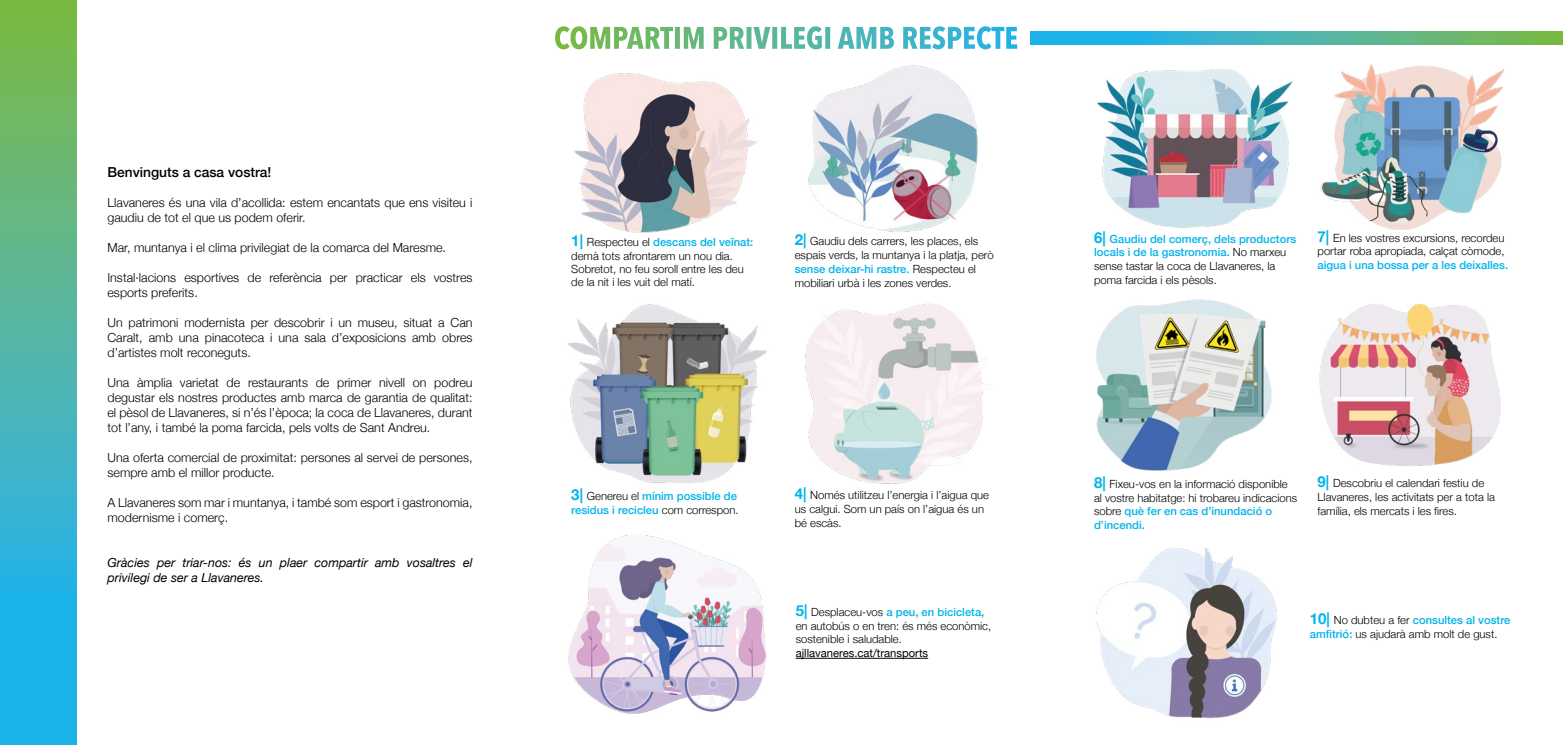
<style>
.page{position:relative;width:1563px;height:745px;background:#fff}
.page>*{position:absolute;margin:0;border:0;box-sizing:border-box;transform-origin:0 0}
.t1{font:500 13.75px "Helvetica Neue";color:#000}
.t2{font:300 12.5px/15px "Helvetica Neue";color:#000}
.t3{font:italic 12.5px/15px "Helvetica Neue";color:#000}
.t4{font:300 11.25px/13.8px "Helvetica Neue";color:#000}
.t5{font:500 11.25px/13.8px "Helvetica Neue";color:#00b3eb}
.t6{font:11.25px "Helvetica Neue";color:#000}
.s1{font-weight:700;font-size:15px;color:#00b3eb}
.s2{font-weight:500;color:#00b3eb}
.s3{font-weight:700;font-size:15px}
.s4{font-weight:300;color:#000}
</style>
<div class="page">
<svg style="left:0;top:0;width:76px;height:744px;background:#4ab5a7"></svg>
<hr style="left:795px;top:657px;width:133px;height:1px;background:#000">
<img style="left:574px;top:73px;width:183px;height:160px">
<img style="left:808px;top:65px;width:170px;height:167px">
<img style="left:805px;top:303px;width:187px;height:181px">
<img style="left:568px;top:535px;width:199px;height:179px">
<img style="left:1097px;top:69px;width:196px;height:159px">
<img style="left:1320px;top:64px;width:185px;height:166px">
<img style="left:1096px;top:299px;width:176px;height:172px">
<img style="left:1319px;top:304px;width:182px;height:162px">
<img style="left:1096px;top:548px;width:181px;height:171px">
<img style="left:567px;top:304px;width:200px;height:180px">
<svg style="left:570px;top:26px;width:421px;height:23px"></svg>
<svg style="left:1031px;top:32px;width:531px;height:12px;background:#49b5a8"></svg>
<p class="t1" style="left:107px;top:161px;width:165px">Benvinguts a casa vostra!</p>
<p class="t2" style="left:107px;top:194px;width:366px">Llavaneres és una vila d’acollida: estem encantats que ens visiteu i gaudiu de tot el que us podem oferir.</p>
<p class="t2" style="left:107px;top:239px;width:340px">Mar, muntanya i el clima privilegiat de la comarca del Maresme.</p>
<p class="t2" style="left:107px;top:269px;width:366px">Instal·lacions esportives de referència per practicar els vostres esports preferits.</p>
<p class="t2" style="left:107px;top:314px;width:366px;text-align:justify">Un patrimoni modernista per descobrir i un museu, situat a Can Caralt, amb una pinacoteca i una sala d’exposicions amb obres d’artistes molt reconeguts.</p>
<p class="t2" style="left:107px;top:374px;width:366px;text-align:justify">Una àmplia varietat de restaurants de primer nivell on podreu degustar els nostres productes amb marca de garantia de qualitat: el pèsol de Llavaneres, si n’és l’època; la coca de Llavaneres, durant tot l’any, i també la poma farcida, pels volts de Sant Andreu.</p>
<p class="t2" style="left:107px;top:449px;width:366px">Una oferta comercial de proximitat: persones al servei de persones, sempre amb el millor producte.</p>
<p class="t2" style="left:107px;top:494px;width:366px">A Llavaneres som mar i muntanya, i també som esport i gastronomia, modernisme i comerç.</p>
<p class="t3" style="left:107px;top:555px;width:366px">Gràcies per triar-nos: és un plaer compartir amb vosaltres el privilegi de ser a Llavaneres.</p>
<p class="t4" style="left:571px;top:234px;width:184px;line-height:13.4px"><span class="s1">1|</span> Respecteu el <span class="s2">descans del veïnat: </span>demà tots afrontarem un nou dia.<br>Sobretot, no feu soroll entre les deu de la nit i les vuit del matí.</p>
<p class="t4" style="left:795px;top:233px;width:200px"><span class="s1">2|</span> Gaudiu dels carrers, les places, els espais verds, la muntanya i la platja, però <span class="s2">sense deixar-hi rastre.</span> Respecteu el mobiliari urbà i les zones verdes.</p>
<p class="t5" style="left:571px;top:488px;width:169px"><span class="s3">3|</span> <span class="s4">Genereu el</span> mínim possible de residus i recicleu <span class="s4">com correspon.</span></p>
<p class="t4" style="left:795px;top:487px;width:196px"><span class="s1">4|</span> Només utilitzeu l’energia i l’aigua que us calgui. Som un país on l’aigua és un bé escàs.</p>
<p class="t4" style="left:795px;top:603px;width:197px"><span class="s1">5|</span> Desplaceu-vos <span class="s2">a peu, en bicicleta, </span>en autobús o en tren: és més econòmic, sostenible i saludable.</p>
<p class="t6" style="left:795px;top:644px;width:134px">ajllavaneres.cat/transports</p>
<p class="t4" style="left:1094px;top:231px;width:204px"><span class="s1">6|</span> <span class="s2">Gaudiu del comerç, dels productors locals i de la gastronomia.</span> No marxeu sense tastar la coca de Llavaneres, la poma farcida i els pèsols.</p>
<p class="t4" style="left:1317px;top:230px;width:188px"><span class="s1">7|</span> En les vostres excursions, recordeu portar roba apropiada, calçat còmode,</p>
<p class="t5" style="left:1317px;top:257px;width:192px">aigua i una bossa per a les deixalles.</p>
<p class="t4" style="left:1094px;top:476px;width:205px"><span class="s1">8|</span> Fixeu-vos en la informació disponible al vostre habitatge: hi trobareu indicacions sobre <span class="s2">què fer en cas d’inundació o d’incendi.</span></p>
<p class="t4" style="left:1317px;top:475px;width:179px"><span class="s1">9|</span> Descobriu el calendari festiu de<br>Llavaneres, les activitats per a tota la família, els mercats i les fires.</p>
<p class="t4" style="left:1310px;top:612px;width:202px"><span class="s1">10|</span> No dubteu a fer <span class="s2">consultes al vostre amfitrió:</span> us ajudarà amb molt de gust.</p>
</div>
